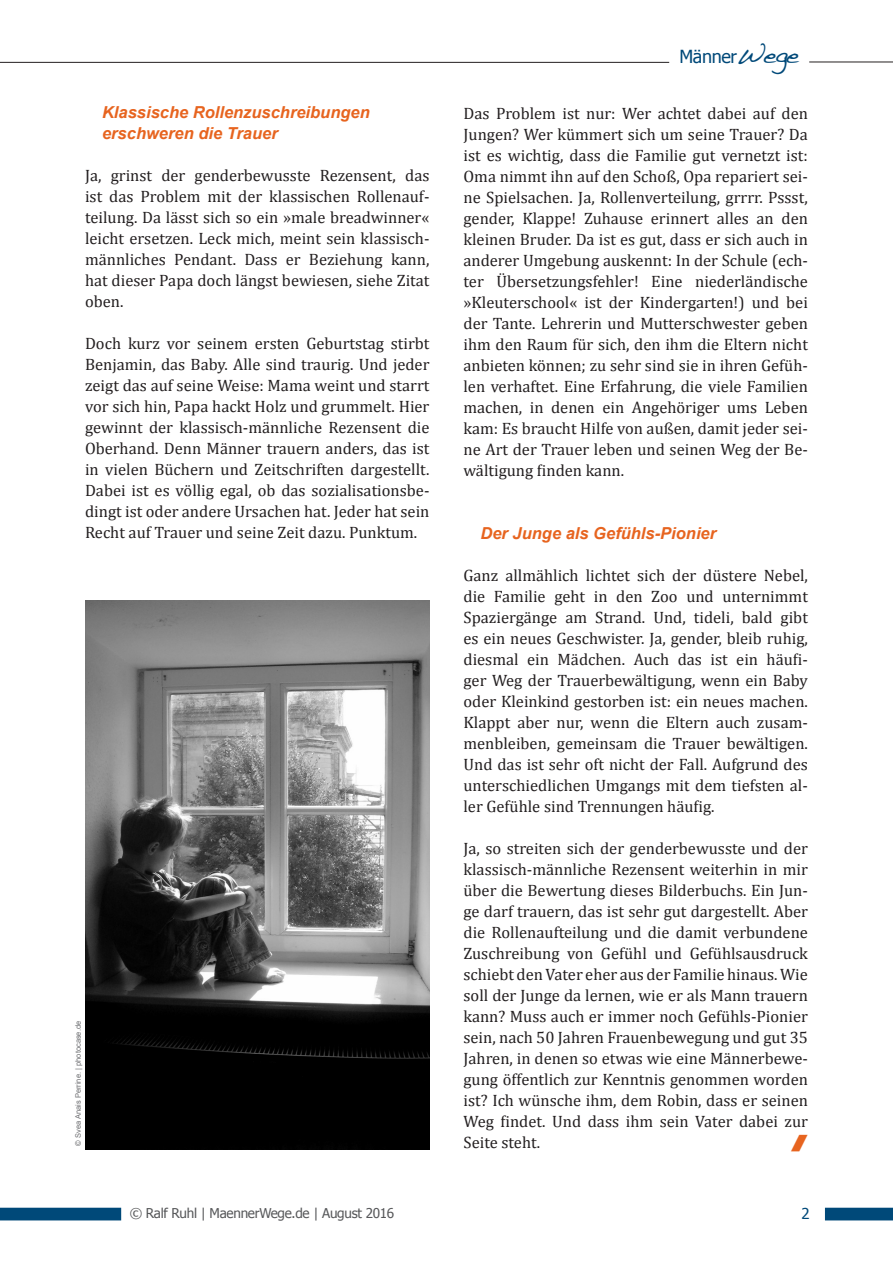
<style>
.page{position:relative;width:893px;height:1263px;background:#fff}
.page>*{position:absolute;margin:0;border:0;box-sizing:border-box;transform-origin:0 0}
.t1{font:18px "Tahoma";letter-spacing:-.02em;color:#004979}
.Lauftext_Cambria{font:16.5px/21px "Cambria";color:#231f20;text-align:justify}
.Zwi_Ü{font:italic 700 16.5px "Arial";color:#e7641f}
.t2{font:15px "Tahoma";color:#004979}
.t3{font:13.5px "Tahoma";letter-spacing:-.02em;color:#57585a}
.t4{font:7.5px "Arial";color:#6c6d70}
.s1{font-family:"Handwriting Dakota";font-size:27px}
</style>
<div class="page">
<svg style="left:0;top:1208px;width:121px;height:12px"></svg>
<svg style="left:825px;top:1208px;width:68px;height:12px"></svg>
<hr style="left:809px;top:62px;width:84px;height:1px;background:#231f20">
<hr style="left:0;top:62px;width:669px;height:1px;background:#231f20">
<img style="left:85px;top:601px;width:344px;height:548px">
<p class="Zwi_Ü" style="left:102px;top:102px;width:269px">Klassische Rollenzuschreibungen</p>
<p class="Zwi_Ü" style="left:102px;top:123px;width:177px">erschweren die Trauer</p>
<p class="Lauftext_Cambria" style="left:85px;top:165px;width:346px">Ja, grinst der genderbewusste Rezensent, das ist das Problem mit der klassischen Rollenauf&shy;teilung. Da lässt sich so ein »male breadwinner« leicht ersetzen. Leck mich, meint sein klassisch&shy;männliches Pendant. Dass er Beziehung kann, hat dieser Papa doch längst bewiesen, siehe Zitat oben.</p>
<p class="Lauftext_Cambria" style="left:85px;top:333px;width:346px">Doch kurz vor seinem ersten Geburtstag stirbt Benjamin, das Baby. Alle sind traurig. Und jeder zeigt das auf seine Weise: Mama weint und starrt vor sich hin, Papa hackt Holz und grummelt. Hier gewinnt der klassisch-männliche Rezensent die Oberhand. Denn Männer trauern anders, das ist in vielen Büchern und Zeitschriften dargestellt.<br>Dabei ist es völlig egal, ob das sozialisationsbe&shy;dingt ist oder andere Ursachen hat. Jeder hat sein Recht auf Trauer und seine Zeit dazu. Punktum.</p>
<p class="t4" style="left:73px;top:1145px;width:126px;rotate:-90deg">© Svea Anais Perrine. | photocase.de</p>
<p class="t1" style="left:679px;top:45px;width:121px">Männer<span class="s1">Wege</span></p>
<p class="Lauftext_Cambria" style="left:463px;top:103px;width:346px">Das Problem ist nur: Wer achtet dabei auf den Jungen? Wer kümmert sich um seine Trauer? Da ist es wichtig, dass die Familie gut vernetzt ist:<br>Oma nimmt ihn auf den Schoß, Opa repariert sei&shy;ne Spielsachen. Ja, Rollenverteilung, grrrr. Pssst, gender, Klappe! Zuhause erinnert alles an den kleinen Bruder. Da ist es gut, dass er sich auch in anderer Umgebung auskennt: In der Schule (ech&shy;ter Übersetzungsfehler! Eine niederländische »Kleuterschool« ist der Kindergarten!) und bei der Tante. Lehrerin und Mutterschwester geben ihm den Raum für sich, den ihm die Eltern nicht anbieten können; zu sehr sind sie in ihren Gefüh&shy;len verhaftet. Eine Erfahrung, die viele Familien machen, in denen ein Angehöriger ums Leben kam: Es braucht Hilfe von außen, damit jeder sei&shy;ne Art der Trauer leben und seinen Weg der Be&shy;wältigung finden kann.</p>
<p class="Zwi_Ü" style="left:480px;top:523px;width:237px">Der Junge als Gefühls-Pionier</p>
<p class="Lauftext_Cambria" style="left:463px;top:565px;width:346px">Ganz allmählich lichtet sich der düstere Nebel, die Familie geht in den Zoo und unternimmt Spaziergänge am Strand. Und, tideli, bald gibt es ein neues Geschwister. Ja, gender, bleib ruhig, diesmal ein Mädchen. Auch das ist ein häufi&shy;ger Weg der Trauerbewältigung, wenn ein Baby oder Kleinkind gestorben ist: ein neues machen.<br>Klappt aber nur, wenn die Eltern auch zusam&shy;menbleiben, gemeinsam die Trauer bewältigen.<br>Und das ist sehr oft nicht der Fall. Aufgrund des unterschiedlichen Umgangs mit dem tiefsten al&shy;ler Gefühle sind Trennungen häufig.</p>
<p class="Lauftext_Cambria" style="left:463px;top:838px;width:346px">Ja, so streiten sich der genderbewusste und der klassisch-männliche Rezensent weiterhin in mir über die Bewertung dieses Bilderbuchs. Ein Jun&shy;ge darf trauern, das ist sehr gut dargestellt. Aber die Rollenaufteilung und die damit verbundene Zuschreibung von Gefühl und Gefühlsausdruck schiebt den Vater eher aus der Familie hinaus. Wie soll der Junge da lernen, wie er als Mann trauern kann? Muss auch er immer noch Gefühls-Pionier sein, nach 50 Jahren Frauenbewegung und gut 35<br>Jahren, in denen so etwas wie eine Männerbewe&shy;gung öffentlich zur Kenntnis genommen worden ist? Ich wünsche ihm, dem Robin, dass er seinen Weg findet. Und dass ihm sein Vater dabei zur</p>
<p class="Lauftext_Cambria" style="left:463px;top:1132px;width:78px">Seite steht.</p>
<p class="t3" style="left:130px;top:1204px;width:266px">© Ralf Ruhl | MaennerWege.de | August 2016</p>
<p class="t2" style="left:801px;top:1204px;width:10px">2</p>
</div>
